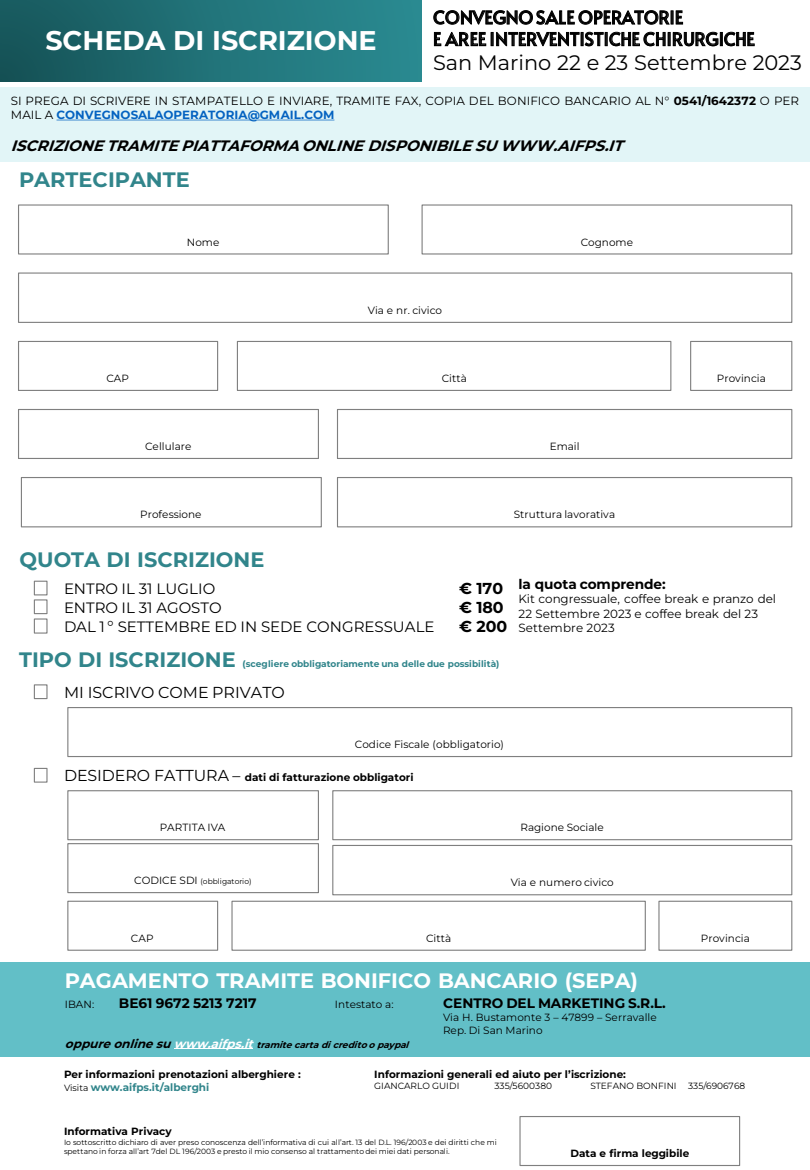
<style>
.page{position:relative;width:810px;height:1170px;background:#fff}
.page>*{position:absolute;margin:0;border:0;box-sizing:border-box;transform-origin:0 0}
.t1{font:700 27px "Montserrat";color:#fff}
.t2{font:700 20.85px "Montserrat";color:#31858b}
.t3{font:700 20.85px "Montserrat";color:#fff}
.t4{font:20.85px "Montserrat";color:#000}
.t5{font:18px/21.6px "Alata";letter-spacing:-.005em;color:#000}
.t6{font:15.9px "Montserrat";color:#000}
.t7{font:700 15.9px "Montserrat";letter-spacing:-.005em;color:#000}
.t8{font:italic 700 15.15px "Montserrat";color:#000}
.t9{font:15px "Montserrat";color:#000}
.t10{font:700 13.65px "Montserrat";color:#000}
.t11{font:11.85px/14.4px "Montserrat";letter-spacing:.005em;color:#000}
.t12{font:10.5px/12.6px "Montserrat";letter-spacing:.005em;color:#000}
.t13{font:700 10.5px/12.6px "Montserrat";color:#000}
.t14{font:italic 700 9px "Montserrat";color:#000}
.t15{font:700 9px "Montserrat";letter-spacing:.005em;color:#31858b}
.t16{font:9px "Montserrat";color:#000}
.t17{font:7.5px/9px "Montserrat";letter-spacing:-.01em;color:#000}
.s1{font-weight:700}
.s2{font-weight:700;color:#0563c1}
.s3{font-size:15.9px}
.s4{font-weight:400;font-size:15.9px}
.s5{font-size:10.5px}
.s6{font-size:11.85px}
.s7{font-size:11.85px;color:#fff}
.s8{font-weight:400;font-size:9px}
.s9{color:#31858b}
</style>
<div class="page">
<svg style="left:433px;top:10px;width:250px;height:15px"></svg>
<svg style="left:434px;top:32px;width:284px;height:14px"></svg>
<div style="left:720px;top:32px;width:3px;height:14px;border:1px solid #000"></div>
<svg style="left:724px;top:32px;width:31px;height:14px"></svg>
<div style="left:0;top:87px;width:810px;height:74px;background:#e2f5f7"></div>
<svg style="left:57px;top:120px;width:277px;height:1px"></svg>
<div style="left:0;top:0;width:422px;height:82px;background:linear-gradient(to right,#17555a,#2b8d94)"></div>
<div style="left:18px;top:204px;width:371px;height:51px;background:#fff;border:1px solid #7f7f7f"></div>
<div style="left:422px;top:204px;width:370px;height:51px;background:#fff;border:1px solid #7f7f7f"></div>
<div style="left:18px;top:272px;width:774px;height:51px;background:#fff;border:1px solid #7f7f7f"></div>
<div style="left:18px;top:341px;width:200px;height:50px;background:#fff;border:1px solid #7f7f7f"></div>
<div style="left:237px;top:341px;width:434px;height:50px;background:#fff;border:1px solid #7f7f7f"></div>
<div style="left:690px;top:341px;width:102px;height:50px;background:#fff;border:1px solid #7f7f7f"></div>
<div style="left:18px;top:409px;width:301px;height:50px;background:#fff;border:1px solid #7f7f7f"></div>
<div style="left:337px;top:409px;width:455px;height:50px;background:#fff;border:1px solid #7f7f7f"></div>
<div style="left:21px;top:477px;width:301px;height:50px;background:#fff;border:1px solid #7f7f7f"></div>
<div style="left:337px;top:477px;width:455px;height:50px;background:#fff;border:1px solid #7f7f7f"></div>
<div style="left:34px;top:581px;width:14px;height:14px;background:#fff;border:1px solid #7f7f7f"></div>
<div style="left:34px;top:599px;width:14px;height:15px;background:#fff;border:1px solid #7f7f7f"></div>
<div style="left:34px;top:618px;width:14px;height:16px;background:#fff;border:1px solid #7f7f7f"></div>
<div style="left:34px;top:684px;width:14px;height:15px;background:#fff;border:1px solid #7f7f7f"></div>
<div style="left:67px;top:707px;width:725px;height:50px;background:#fff;border:1px solid #7f7f7f"></div>
<div style="left:34px;top:768px;width:14px;height:15px;background:#fff;border:1px solid #7f7f7f"></div>
<div style="left:67px;top:790px;width:252px;height:50px;background:#fff;border:1px solid #7f7f7f"></div>
<div style="left:332px;top:790px;width:460px;height:50px;background:#fff;border:1px solid #7f7f7f"></div>
<div style="left:67px;top:843px;width:252px;height:50px;background:#fff;border:1px solid #7f7f7f"></div>
<div style="left:67px;top:901px;width:151px;height:50px;background:#fff;border:1px solid #7f7f7f"></div>
<div style="left:332px;top:845px;width:460px;height:50px;background:#fff;border:1px solid #7f7f7f"></div>
<div style="left:231px;top:901px;width:415px;height:50px;background:#fff;border:1px solid #7f7f7f"></div>
<div style="left:658px;top:901px;width:134px;height:50px;background:#fff;border:1px solid #7f7f7f"></div>
<div style="left:0;top:962px;width:810px;height:95px;background:#62bfc7"></div>
<hr style="left:174px;top:1048px;width:79px;height:1px;background:#fff">
<div style="left:519px;top:1116px;width:221px;height:50px;background:#fff;border:1px solid #7f7f7f"></div>
<h3 class="t5" style="left:433px;top:5px;width:323px">CONVEGNO SALE OPERATORIE<br>E AREE INTERVENTISTICHE CHIRURGICHE</h3>
<h2 class="t4" style="left:433px;top:49px;width:370px">San Marino 22 e 23 Settembre 2023</h2>
<p class="t11" style="left:11px;top:93px;width:790px">SI PREGA DI SCRIVERE IN STAMPATELLO E INVIARE, TRAMITE FAX, COPIA DEL BONIFICO BANCARIO AL N° <span class="s1">0541/1642372</span> O PER<br>MAIL A <span class="s2">CONVEGNOSALAOPERATORIA@GMAIL.COM</span></p>
<h3 class="t8" style="left:11px;top:135px;width:620px">ISCRIZIONE TRAMITE PIATTAFORMA ONLINE DISPONIBILE SU WWW.AIFPS.IT</h3>
<h1 class="t1" style="left:45px;top:22px;width:333px">SCHEDA DI ISCRIZIONE</h1>
<h2 class="t2" style="left:19px;top:166px;width:172px">PARTECIPANTE</h2>
<p class="t12" style="left:187px;top:235px;width:34px">Nome</p>
<p class="t12" style="left:581px;top:235px;width:54px">Cognome</p>
<p class="t12" style="left:368px;top:304px;width:76px">Via e nr. civico</p>
<p class="t12" style="left:106px;top:372px;width:24px">CAP</p>
<p class="t12" style="left:442px;top:372px;width:27px">Città</p>
<p class="t12" style="left:717px;top:372px;width:50px">Provincia</p>
<p class="t12" style="left:145px;top:440px;width:48px">Cellulare</p>
<p class="t12" style="left:550px;top:440px;width:31px">Email</p>
<p class="t12" style="left:140px;top:508px;width:63px">Professione</p>
<p class="t12" style="left:514px;top:508px;width:103px">Struttura lavorativa</p>
<h2 class="t2" style="left:20px;top:546px;width:246px">QUOTA DI ISCRIZIONE</h2>
<h3 class="t9" style="left:64px;top:579px;width:153px">ENTRO IL 31 LUGLIO</h3>
<h3 class="t7" style="left:459px;top:578px;width:45px">€ 170</h3>
<h3 class="t9" style="left:64px;top:597px;width:159px">ENTRO IL 31 AGOSTO</h3>
<h3 class="t7" style="left:459px;top:596px;width:46px">€ 180</h3>
<h3 class="t9" style="left:64px;top:617px;width:372px">DAL 1 <span class="s3">°</span> SETTEMBRE ED IN SEDE CONGRESSUALE</h3>
<h3 class="t7" style="left:459px;top:616px;width:49px">€ 200</h3>
<h3 class="t10" style="left:519px;top:575px;width:149px">la quota comprende:</h3>
<p class="t11" style="left:519px;top:592px;width:259px">Kit congressuale, coffee break e pranzo del<br>22 Settembre 2023 e coffee break del 23<br>Settembre 2023</p>
<h2 class="t2" style="left:19px;top:646px;width:218px">TIPO DI ISCRIZIONE</h2>
<p class="t15" style="left:242px;top:658px;width:258px">(scegliere obbligatoriamente una delle due possibilità)</p>
<h3 class="t6" style="left:64px;top:681px;width:222px">MI ISCRIVO COME PRIVATO</h3>
<p class="t12" style="left:355px;top:738px;width:151px">Codice Fiscale (obbligatorio)</p>
<p class="t13" style="left:64px;top:771px;width:351px"><span class="s4">DESIDERO FATTURA –</span> dati di fatturazione obbligatori</p>
<p class="t12" style="left:160px;top:821px;width:67px">PARTITA IVA</p>
<p class="t12" style="left:520px;top:821px;width:85px">Ragione Sociale</p>
<p class="t17" style="left:134px;top:877px;width:119px"><span class="s5">CODICE SDI</span> (obbligatorio)</p>
<p class="t12" style="left:511px;top:876px;width:104px">Via e numero civico</p>
<p class="t12" style="left:426px;top:932px;width:27px">Città</p>
<p class="t12" style="left:701px;top:932px;width:50px">Provincia</p>
<h2 class="t3" style="left:65px;top:967px;width:575px">PAGAMENTO TRAMITE BONIFICO BANCARIO (SEPA)</h2>
<p class="t12" style="left:65px;top:998px;width:31px">IBAN:</p>
<h3 class="t10" style="left:119px;top:994px;width:139px">BE61 9672 5213 7217</h3>
<p class="t12" style="left:335px;top:998px;width:60px">Intestato a:</p>
<h3 class="t10" style="left:443px;top:994px;width:224px">CENTRO DEL MARKETING S.R.L.</h3>
<p class="t12" style="left:443px;top:1011px;width:215px">Via H. Bustamonte 3 – 47899 – Serravalle<br>Rep. Di San Marino</p>
<p class="t14" style="left:65px;top:1039px;width:349px"><span class="s6">oppure online su</span> <span class="s7">www.aifps.it</span> tramite carta di credito o paypal</p>
<p class="t13" style="left:64px;top:1068px;width:238px">Per informazioni prenotazioni alberghiere :<br><span class="s8">Visita</span> <span class="s9">www.aifps.it/alberghi</span></p>
<p class="t12" style="left:131px;top:932px;width:24px">CAP</p>
<p class="t13" style="left:374px;top:1068px;width:253px">Informazioni generali ed aiuto per l’iscrizione:</p>
<p class="t16" style="left:374px;top:1080px;width:87px">GIANCARLO GUIDI</p>
<p class="t16" style="left:495px;top:1080px;width:59px">335/5600380</p>
<p class="t16" style="left:590px;top:1080px;width:88px">STEFANO BONFINI</p>
<p class="t16" style="left:688px;top:1080px;width:58px">335/6906768</p>
<p class="t13" style="left:64px;top:1125px;width:109px">Informativa Privacy</p>
<p class="t17" style="left:64px;top:1137px;width:434px">Io sottoscritto dichiaro di aver preso conoscenza dell’informativa di cui all’art. 13 del D.L. 196/2003 e dei diritti che mi spettano in forza all’art 7del DL 196/2003 e presto il mio consenso al trattamento dei miei dati personali.</p>
<p class="t13" style="left:570px;top:1147px;width:120px">Data e firma leggibile</p>
</div>
